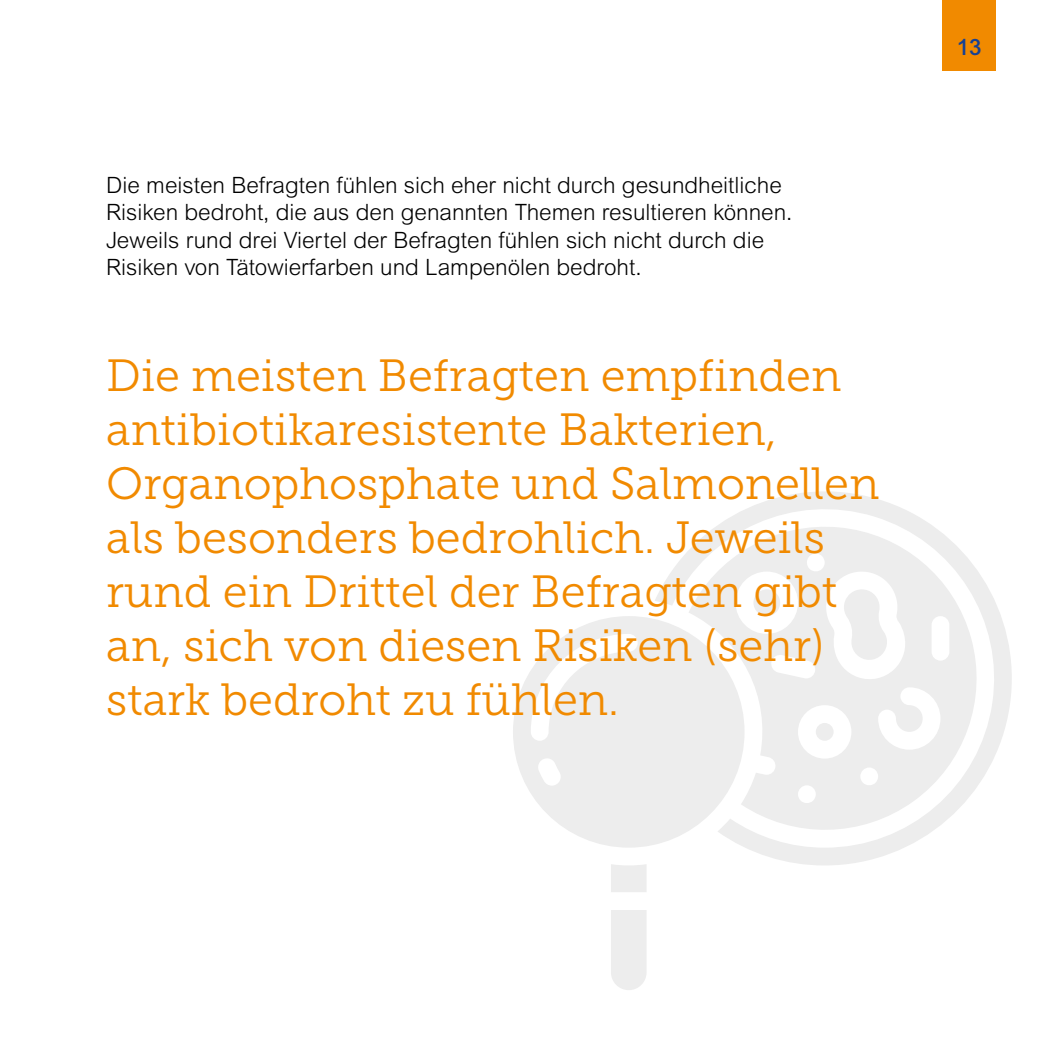
<style>
.page{position:relative;width:1049px;height:1049px;background:#fff}
.page>*{position:absolute;margin:0;border:0;box-sizing:border-box;transform-origin:0 0}
.t1{font:45px/54px "Museo Slab 300";color:#f18a00}
.t2{font:300 22.5px/27.5px "Arial MT Pro";color:#000}
.t3{font:500 22.5px "Arial MT Pro";color:#164194}
</style>
<div class="page">
<hr style="left:0;top:0;width:1px;height:1049px;background:#e7f1fc">
<div style="left:943px;top:0;width:53px;height:71px;background:#f18a00"></div>
<div style="left:611px;top:910px;width:35px;height:80px;background:#ededed"></div>
<svg style="left:655px;top:491px;width:357px;height:374px;fill:#ededed"></svg>
<svg style="left:844px;top:589px;width:45px;height:72px"></svg>
<svg style="left:513px;top:616px;width:231px;height:232px;fill:#ededed"></svg>
<svg style="left:611px;top:864px;width:35px;height:28px"></svg>
<div style="left:816px;top:723px;width:17px;height:18px;background:#ededed;border-radius:50%"></div>
<p class="t2" style="left:106px;top:171px;width:688px">Die meisten Befragten fühlen sich eher nicht durch gesundheitliche Risiken bedroht, die aus den genannten Themen resultieren können.<br>Jeweils rund drei Viertel der Befragten fühlen sich nicht durch die Risiken von Tätowierfarben und Lampenölen bedroht.</p>
<h1 class="t1" style="left:106px;top:349px;width:774px">Die meisten Befragten empfinden antibiotikaresistente Bakterien, Organophosphate und Salmonellen als besonders bedrohlich. Jeweils rund ein Drittel der Befragten gibt an, sich von diesen Risiken (sehr) stark bedroht zu fühlen.</h1>
<p class="t3" style="left:957px;top:34px;width:26px">13</p>
</div>
